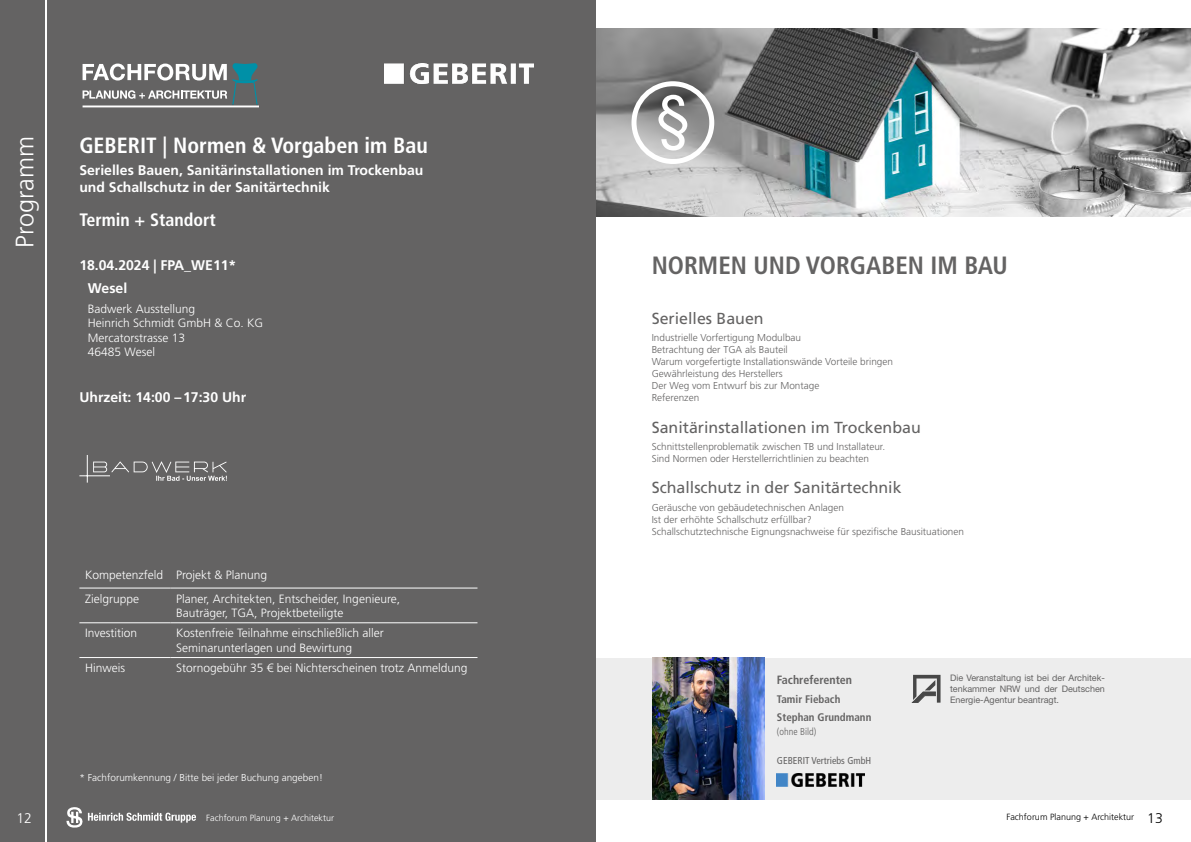
<style>
.page{position:relative;width:1191px;height:842px;background:#fff}
.page>*{position:absolute;margin:0;border:0;box-sizing:border-box;transform-origin:0 0}
.t1{font:300 25.2px "Frutiger LT Std";color:#fff}
.Seitentitel{font:700 condensed 25px "Frutiger LT Std";color:#646363}
.Seitentitel_weiß_größer{font:700 condensed 22px "Frutiger LT Std";color:#fff}
.Seitentitel_weiß{font:700 condensed 18px "Frutiger LT Std";color:#fff}
.Fließtext{font:16px "Frutiger LT Std";color:#646363}
.Seitentitel_weiß_größer-2{font:700 14px/16.8px "Frutiger LT Std";color:#fff}
.Fließtext_Titel___Datum_weiß{font:700 14px "Frutiger LT Std";color:#fff}
.t2{font:300 14px "Frutiger LT Std";color:#fff}
.Fließtext_weiß{font:300 12px/14.4px "Frutiger LT Std";color:#fff}
.Referent_Titel{font:700 condensed 12px "Frutiger LT Std";color:#646363}
.Referent{font:700 condensed 11px "Frutiger LT Std";color:#646363}
.Fließtext-2{font:300 10px "Frutiger LT Std";color:#646363}
.Fließtext_weiß_Sternchen{font:300 10px "Frutiger LT Std";color:#fff}
.Firma{font:condensed 10px "Frutiger LT Std";color:#646363}
.Referent-2{font:300 condensed 10px "Frutiger LT Std";color:#646363}
.t3{font:9px/10.8px "Helvetica Neue LT Std";color:#646363;text-align:justify}
.t4{font:300 9px "Frutiger LT Std";color:#000}
.t5{font:300 9px "Frutiger LT Std";color:#fff}
.s1{font-size:14px}
</style>
<div class="page">
<div style="left:595px;top:658px;width:596px;height:141px;background:#ededed"></div>
<div style="left:0;top:0;width:45px;height:842px;background:#646363"></div>
<img style="left:777px;top:774px;width:88px;height:12px">
<img style="left:652px;top:658px;width:112px;height:141px">
<svg style="left:911px;top:675px;width:29px;height:28px"></svg>
<img style="left:595px;top:28px;width:596px;height:189px">
<div style="left:631px;top:81px;width:83px;height:83px;border:5px solid #fff;border-radius:50%"></div>
<svg style="left:658px;top:95px;width:29px;height:55px"></svg>
<div style="left:47px;top:0;width:548px;height:842px;background:#646363"></div>
<svg style="left:66px;top:807px;width:130px;height:21px"></svg>
<svg style="left:87px;top:455px;width:140px;height:28px"></svg>
<hr style="left:79px;top:475px;width:31px;height:1px;background:#fff">
<img style="left:384px;top:63px;width:149px;height:21px">
<hr style="left:79px;top:588px;width:91px;height:1px;background:#fff">
<hr style="left:170px;top:588px;width:307px;height:1px;background:#fff">
<hr style="left:79px;top:622px;width:91px;height:1px;background:#fff">
<hr style="left:170px;top:622px;width:307px;height:1px;background:#fff">
<hr style="left:79px;top:657px;width:91px;height:1px;background:#fff">
<hr style="left:170px;top:657px;width:307px;height:1px;background:#fff">
<svg style="left:83px;top:63px;width:175px;height:42px"></svg>
<hr style="left:83px;top:105px;width:176px;height:2px;background:#fff">
<h1 class="t1" style="left:10px;top:248px;width:113px;rotate:-90deg">Programm</h1>
<h3 class="t2" style="left:17px;top:810px;width:17px">12</h3>
<p class="Seitentitel_weiß_größer" style="left:79px;top:132px;width:350px">GEBERIT | Normen &amp; Vorgaben im Bau</p>
<p class="Seitentitel_weiß_größer-2" style="left:79px;top:162px;width:345px">Serielles Bauen, Sanitärinstallationen im Trockenbau und Schallschutz in der Sanitärtechnik</p>
<p class="Seitentitel_weiß" style="left:79px;top:209px;width:138px">Termin + Standort</p>
<p class="Fließtext_Titel___Datum_weiß" style="left:79px;top:257px;width:158px">18.04.2024 | FPA_WE11*</p>
<p class="Fließtext_Titel___Datum_weiß" style="left:88px;top:280px;width:41px">Wesel</p>
<p class="Fließtext_weiß" style="left:88px;top:302px;width:109px">Badwerk Ausstellung</p>
<p class="Fließtext_weiß" style="left:88px;top:316px;width:177px">Heinrich Schmidt GmbH &amp; Co. KG</p>
<p class="Fließtext_weiß" style="left:88px;top:330px;width:99px">Mercatorstrasse 13</p>
<p class="Fließtext_weiß" style="left:88px;top:345px;width:69px">46485 Wesel</p>
<p class="Fließtext_Titel___Datum_weiß" style="left:79px;top:388px;width:168px">Uhrzeit: 14:00 –17:30 Uhr</p>
<p class="Fließtext_weiß" style="left:85px;top:568px;width:80px">Kompetenzfeld</p>
<p class="Fließtext_weiß" style="left:176px;top:568px;width:93px">Projekt &amp; Planung</p>
<p class="Fließtext_weiß" style="left:85px;top:591px;width:56px">Zielgruppe</p>
<p class="Fließtext_weiß" style="left:176px;top:591px;width:226px">Planer, Architekten, Entscheider, Ingenieure,<br>Bauträger, TGA, Projektbeteiligte</p>
<p class="Fließtext_weiß" style="left:85px;top:626px;width:53px">Investition</p>
<p class="Fließtext_weiß" style="left:176px;top:626px;width:209px">Kostenfreie Teilnahme einschließlich aller<br>Seminarunterlagen und Bewirtung</p>
<p class="Fließtext_weiß" style="left:85px;top:661px;width:42px">Hinweis</p>
<p class="Fließtext_weiß" style="left:176px;top:661px;width:293px">Stornogebühr 35 € bei Nichterscheinen trotz Anmeldung</p>
<p class="Fließtext_weiß_Sternchen" style="left:79px;top:771px;width:245px">* Fachforumkennung / Bitte bei jeder Buchung angeben!</p>
<p class="Seitentitel" style="left:651px;top:250px;width:357px">NORMEN UND VORGABEN IM BAU</p>
<p class="Fließtext" style="left:651px;top:309px;width:114px">Serielles Bauen</p>
<p class="Fließtext-2" style="left:651px;top:332px;width:151px">Industrielle Vorfertigung Modulbau</p>
<p class="Fließtext-2" style="left:651px;top:344px;width:138px">Betrachtung der TGA als Bauteil</p>
<p class="Fließtext-2" style="left:651px;top:356px;width:243px">Warum vorgefertigte Installationswände Vorteile bringen</p>
<p class="Fließtext-2" style="left:651px;top:368px;width:133px">Gewährleistung des Herstellers</p>
<p class="Fließtext-2" style="left:651px;top:380px;width:169px">Der Weg vom Entwurf bis zur Montage</p>
<p class="Fließtext-2" style="left:651px;top:392px;width:49px">Referenzen</p>
<p class="Fließtext" style="left:651px;top:418px;width:271px">Sanitärinstallationen im Trockenbau</p>
<p class="Fließtext-2" style="left:651px;top:441px;width:235px">Schnittstellenproblematik zwischen TB und Installateur.</p>
<p class="Fließtext-2" style="left:651px;top:453px;width:219px">Sind Normen oder Herstellerrichtlinien zu beachten</p>
<p class="Fließtext" style="left:651px;top:478px;width:251px">Schallschutz in der Sanitärtechnik</p>
<p class="Fließtext-2" style="left:651px;top:502px;width:194px">Geräusche von gebäudetechnischen Anlagen</p>
<p class="Fließtext-2" style="left:651px;top:514px;width:161px">Ist der erhöhte Schallschutz erfüllbar?</p>
<p class="Fließtext-2" style="left:651px;top:526px;width:314px">Schallschutztechnische Eignungsnachweise für spezifische Bausituationen</p>
<p class="Referent_Titel" style="left:777px;top:672px;width:77px">Fachreferenten</p>
<p class="Referent" style="left:777px;top:692px;width:65px">Tamir Fiebach</p>
<p class="Referent" style="left:777px;top:711px;width:96px">Stephan Grundmann</p>
<p class="Referent-2" style="left:777px;top:725px;width:41px">(ohne Bild)</p>
<p class="Firma" style="left:777px;top:754px;width:96px">GEBERIT Vertriebs GmbH</p>
<p class="t3" style="left:950px;top:672px;width:156px">Die Veranstaltung ist bei der Architek&shy;tenkammer NRW und der Deutschen Energie-Agentur beantragt.</p>
<p class="t5" style="left:206px;top:812px;width:129px">Fachforum Planung + Architektur</p>
<p class="t4" style="left:1006px;top:812px;width:158px">Fachforum Planung + Architektur <span class="s1">13</span></p>
</div>
